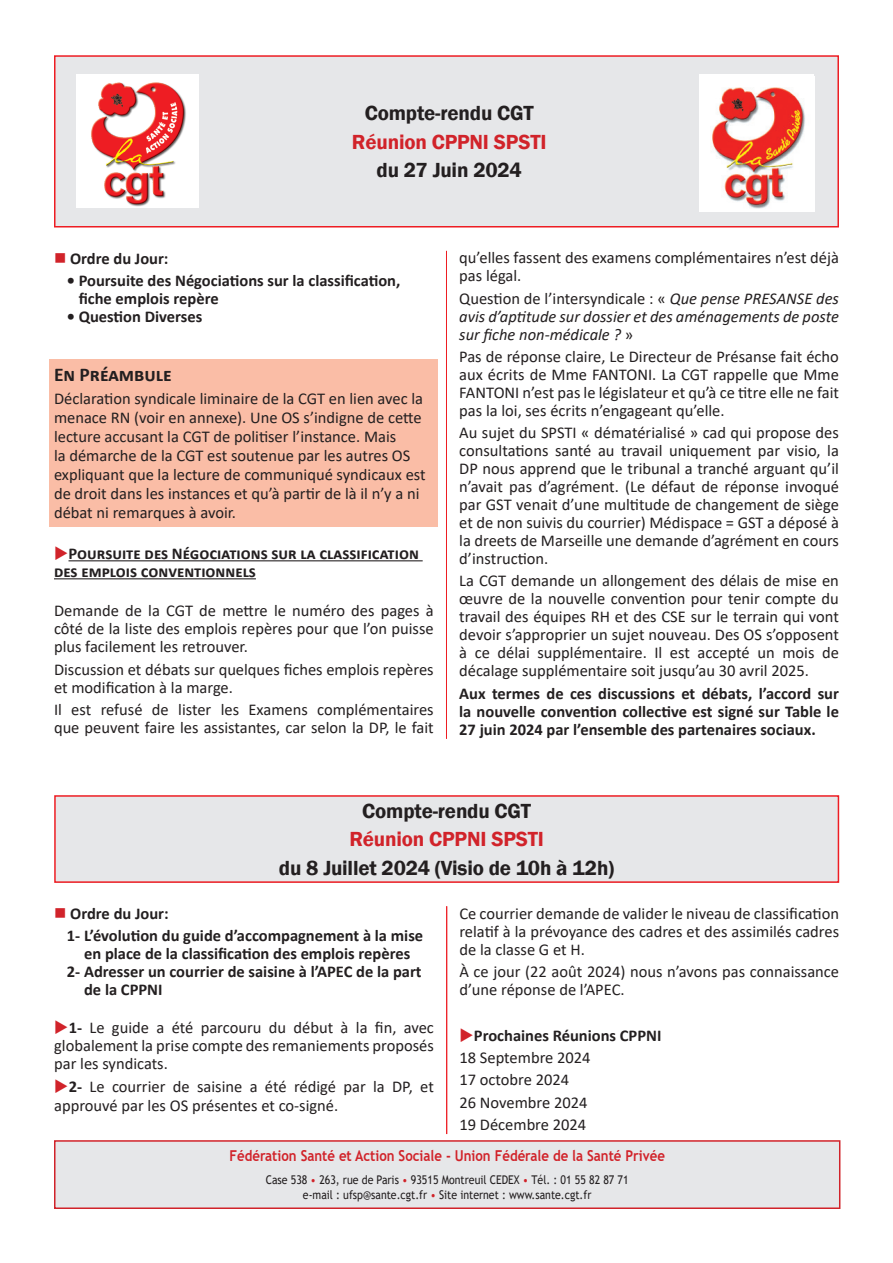
<style>
.page{position:relative;width:893px;height:1263px;background:#fff}
.page>*{position:absolute;margin:0;border:0;box-sizing:border-box;transform-origin:0 0}
.sous_titre{font:600 21px/28.5px "Franklin Gothic";letter-spacing:-.01em;color:#231f20;text-align:center}
.t1{font:700 19.5px "Calibri";color:#231f20}
.txt_courant{font:16.5px/18px "Calibri";color:#231f20}
.txt_courant-2{font:700 16.5px/18px "Calibri";color:#231f20}
.txt_courant-3{font:italic 16.5px/18px "Calibri";color:#231f20;text-align:justify}
.t2{font:700 15px "Trebuchet MS";color:#d1232a;scale:.88 1}
.t3{font:12px "Trebuchet MS";color:#231f20;scale:.88 1}
.s1{color:#d1232a}
.s2{font-style:normal}
.s3{font-weight:700}
</style>
<div class="page">
<div style="left:50px;top:359px;width:388px;height:31px;background:#fabda6"></div>
<div style="left:50px;top:381px;width:388px;height:146px;background:#fabda6"></div>
<hr style="left:69px;top:560px;width:354px;height:1px;background:#231f20">
<hr style="left:54px;top:578px;width:202px;height:1px;background:#231f20">
<hr style="left:446px;top:251px;width:1px;height:488px;background:#ee1d23">
<div style="left:55px;top:56px;width:783px;height:171px;background:#e6e7e9"></div>
<div style="left:54px;top:55px;width:785px;height:172px;border:2px solid #ee1d23"></div>
<img style="left:699px;top:76px;width:115px;height:136px">
<img style="left:77px;top:74px;width:122px;height:134px">
<div style="left:55px;top:1141px;width:785px;height:67px;background:#e6e7e9"></div>
<div style="left:54px;top:1140px;width:786px;height:69px;border:2px solid #d1232a"></div>
<hr style="left:446px;top:906px;width:1px;height:228px;background:#ee1d23">
<div style="left:55px;top:796px;width:783px;height:86px;background:#e6e7e9"></div>
<div style="left:54px;top:795px;width:785px;height:88px;border:2px solid #ee1d23"></div>
<p class="sous_titre" style="left:352px;top:99px;width:196px">Compte-rendu CGT<br><span class="s1">Réunion CPPNI SPSTI </span>du 27 Juin 2024</p>
<p class="txt_courant-2" style="left:54px;top:249px;width:116px"><span class="s1">■</span> Ordre du Jour:</p>
<p class="txt_courant-2" style="left:79px;top:271px;width:323px;text-indent:-12px">• Poursuite des Négociations sur la classification, fiche emplois repère</p>
<p class="txt_courant-2" style="left:67px;top:307px;width:137px">• Question Diverses</p>
<p class="t1" style="left:54px;top:361px;width:119px">En Préambule</p>
<p class="txt_courant" style="left:54px;top:389px;width:373px;line-height:18.9px">Déclaration syndicale liminaire de la CGT en lien avec la menace RN (voir en annexe). Une OS s’indigne de cette lecture accusant la CGT de politiser l’instance. Mais<br>la démarche de la CGT est soutenue par les autres OS expliquant que la lecture de communiqué syndicaux est de droit dans les instances et qu’à partir de là il n’y a ni débat ni remarques à avoir.</p>
<p class="txt_courant-2" style="left:54px;top:544px;width:366px"><span class="s1">◆</span>Poursuite des Négociations sur la classification des emplois conventionnels</p>
<p class="txt_courant" style="left:54px;top:601px;width:381px;text-align:justify">Demande de la CGT de mettre le numéro des pages à côté de la liste des emplois repères pour que l’on puisse plus facilement les retrouver.</p>
<p class="txt_courant" style="left:54px;top:660px;width:381px">Discussion et débats sur quelques fiches emplois repères et modification à la marge.</p>
<p class="txt_courant" style="left:54px;top:700px;width:381px">Il est refusé de lister les Examens complémentaires que peuvent faire les assistantes, car selon la DP, le fait</p>
<p class="txt_courant" style="left:459px;top:248px;width:381px">qu’elles fassent des examens complémentaires n’est déjà pas légal.</p>
<p class="txt_courant-3" style="left:459px;top:288px;width:381px"><span class="s2">Question de l’intersyndicale : «</span> Que pense PRESANSE des avis d’aptitude sur dossier et des aménagements de poste sur fiche non-médicale ? <span class="s2">»</span></p>
<p class="txt_courant" style="left:459px;top:347px;width:381px;text-align:justify">Pas de réponse claire, Le Directeur de Présanse fait écho aux écrits de Mme FANTONI. La CGT rappelle que Mme FANTONI n’est pas le législateur et qu’à ce titre elle ne fait pas la loi, ses écrits n’engageant qu’elle.</p>
<p class="txt_courant" style="left:459px;top:423px;width:381px;text-align:justify">Au sujet du SPSTI « dématérialisé » cad qui propose des consultations santé au travail uniquement par visio, la DP nous apprend que le tribunal a tranché arguant qu’il n’avait pas d’agrément. (Le défaut de réponse invoqué par GST venait d’une multitude de changement de siège et de non suivis du courrier) Médispace = GST a déposé à la dreets de Marseille une demande d’agrément en cours d’instruction.</p>
<p class="txt_courant" style="left:459px;top:571px;width:381px;text-align:justify">La CGT demande un allongement des délais de mise en œuvre de la nouvelle convention pour tenir compte du travail des équipes RH et des CSE sur le terrain qui vont devoir s’approprier un sujet nouveau. Des OS s’opposent à ce délai supplémentaire. Il est accepté un mois de décalage supplémentaire soit jusqu’au 30 avril 2025.</p>
<p class="txt_courant-2" style="left:459px;top:684px;width:381px;text-align:justify">Aux termes de ces discussions et débats, l’accord sur la nouvelle convention collective est signé sur Table le 27 juin 2024 par l’ensemble des partenaires sociaux.</p>
<p class="sous_titre" style="left:279px;top:797px;width:337px">Compte-rendu CGT<br><span class="s1">Réunion CPPNI SPSTI<br></span>du 8 Juillet 2024 (Visio de 10h à 12h)</p>
<p class="txt_courant-2" style="left:54px;top:904px;width:116px"><span class="s1">■</span> Ordre du Jour:</p>
<p class="txt_courant-2" style="left:67px;top:926px;width:358px;text-align:center">1- L’évolution du guide d’accompagnement à la mise en place de la classification des emplois repères</p>
<p class="txt_courant-2" style="left:84px;top:962px;width:339px;text-indent:-17px">2- Adresser un courrier de saisine à l’APEC de la part de la CPPNI</p>
<p class="txt_courant" style="left:54px;top:1018px;width:381px;text-align:justify"><span class="s1">◆</span><span class="s3">1-</span> Le guide a été parcouru du début à la fin, avec globalement la prise compte des remaniements proposés par les syndicats.</p>
<p class="txt_courant" style="left:54px;top:1077px;width:381px"><span class="s1">◆</span><span class="s3">2-</span> Le courrier de saisine a été rédigé par la DP, et approuvé par les OS présentes et co-signé.</p>
<p class="txt_courant" style="left:459px;top:904px;width:381px;text-align:justify">Ce courrier demande de valider le niveau de classification relatif à la prévoyance des cadres et des assimilés cadres de la classe G et H.</p>
<p class="txt_courant" style="left:459px;top:962px;width:381px">À ce jour (22 août 2024) nous n’avons pas connaissance d’une réponse de l’APEC.</p>
<p class="txt_courant-2" style="left:459px;top:1026px;width:203px"><span class="s1">◆</span>Prochaines Réunions CPPNI</p>
<p class="txt_courant" style="left:459px;top:1048px;width:133px">18 Septembre 2024</p>
<p class="txt_courant" style="left:459px;top:1070px;width:111px">17 octobre 2024</p>
<p class="txt_courant" style="left:459px;top:1093px;width:130px">26 Novembre 2024</p>
<p class="txt_courant" style="left:459px;top:1115px;width:128px">19 Décembre 2024</p>
<p class="t2" style="left:229px;top:1147px;width:496px">Fédération Santé et Action Sociale - Union Fédérale de la Santé Privée</p>
<p class="t3" style="left:266px;top:1172px;width:414px">Case 538 <span class="s1">•</span> 263, rue de Paris <span class="s1">•</span> 93515 Montreuil CEDEX <span class="s1">•</span> Tél. : 01 55 82 87 71</p>
<p class="t3" style="left:303px;top:1187px;width:329px">e-mail : ufsp@sante.cgt.fr <span class="s1">•</span> Site internet : www.sante.cgt.fr</p>
</div>
